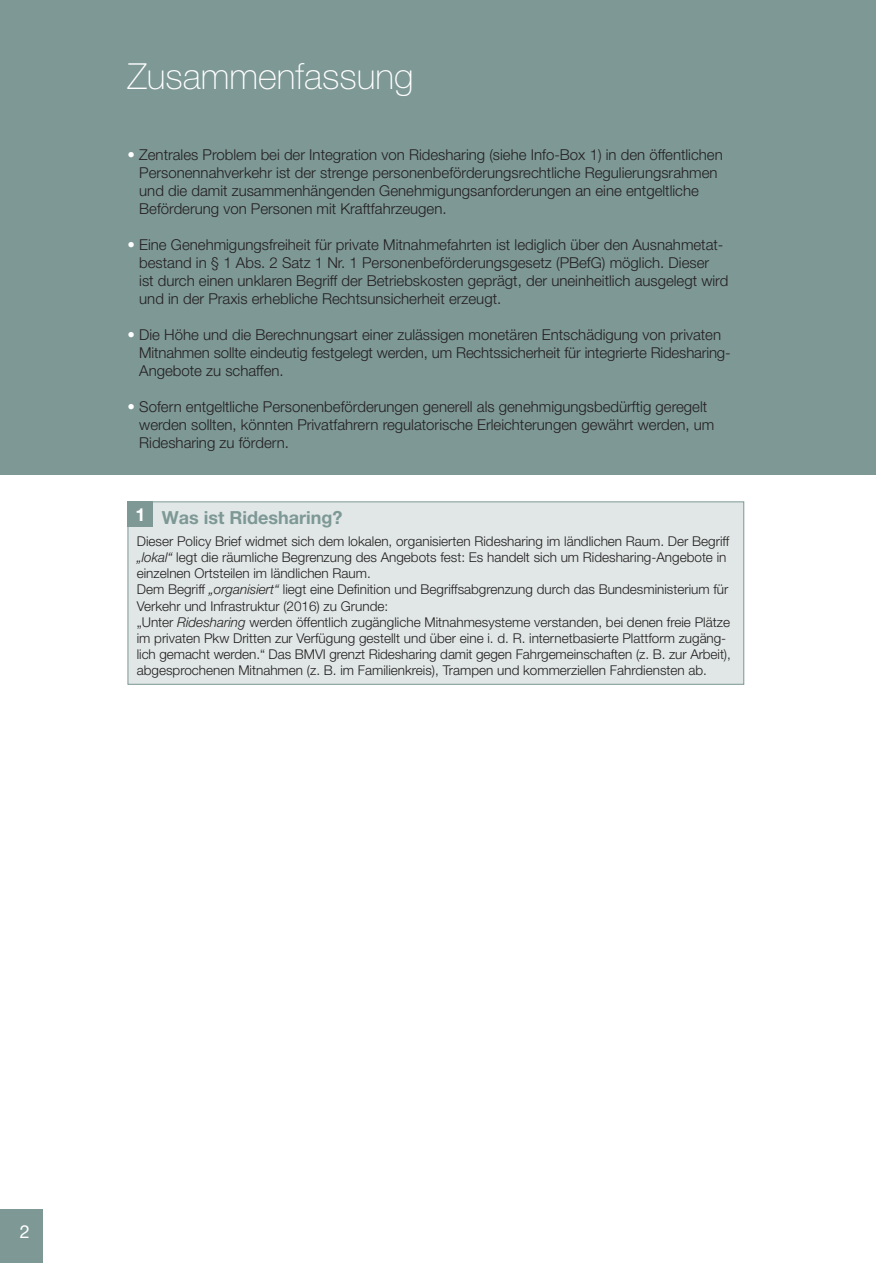
<style>
.page{position:relative;width:893px;height:1263px;background:#fff}
.page>*{position:absolute;margin:0;border:0;box-sizing:border-box;transform-origin:0 0}
.t1{font:100 36px "Helvetica Neue LT Pro";color:#fff}
.t2{font:700 18px "Helvetica Neue LT Pro";color:#7d9895}
.t3{font:18px "Helvetica Neue LT Pro";color:#fff}
.t4{font:700 18px "Helvetica Neue LT Pro";color:#fff}
.t5{font:300 15px/18px "Helvetica Neue LT Pro";color:#231f20}
.t6{font:300 13.5px/16.2px "Helvetica Neue LT Pro";color:#231f20}
.s1{color:#fff}
.s2{font-style:italic}
</style>
<div class="page">
<div style="left:0;top:0;width:876px;height:475px;background:#7d9895"></div>
<div style="left:0;top:1210px;width:43px;height:53px;background:#7d9895"></div>
<div style="left:128px;top:502px;width:616px;height:182px;background:#e0e7e6"></div>
<div style="left:128px;top:501px;width:616px;height:184px;border:1px solid #7d9895"></div>
<div style="left:128px;top:501px;width:25px;height:26px;background:#7d9895"></div>
<h1 class="t1" style="left:128px;top:56px;width:288px">Zusammenfassung</h1>
<p class="t5" style="left:139px;top:145px;width:585px;text-indent:-12px"><span class="s1">•</span> Zentrales Problem bei der Integration von Ridesharing (siehe Info-Box 1) in den öffentlichen Personennahverkehr ist der strenge personenbeförderungsrechtliche Regulierungsrahmen und die damit zusammenhängenden Genehmigungsanforderungen an eine entgeltliche Beförderung von Personen mit Kraftfahrzeugen.</p>
<p class="t5" style="left:139px;top:235px;width:591px;text-indent:-12px"><span class="s1">•</span> Eine Genehmigungsfreiheit für private Mitnahmefahrten ist lediglich über den Ausnahmetat&shy;bestand in § 1 Abs. 2 Satz 1 Nr. 1 Personenbeförderungsgesetz (PBefG) möglich. Dieser<br>ist durch einen unklaren Begriff der Betriebskosten geprägt, der uneinheitlich ausgelegt wird und in der Praxis erhebliche Rechtsunsicherheit erzeugt.</p>
<p class="t5" style="left:139px;top:325px;width:593px;text-indent:-12px"><span class="s1">•</span> Die Höhe und die Berechnungsart einer zulässigen monetären Entschädigung von privaten<br>Mitnahmen sollte eindeutig festgelegt werden, um Rechtssicherheit für integrierte Ridesharing-<br>Angebote zu schaffen.</p>
<p class="t5" style="left:139px;top:397px;width:577px;text-indent:-12px"><span class="s1">•</span> Sofern entgeltliche Personenbeförderungen generell als genehmigungsbedürftig geregelt werden sollten, könnten Privatfahrern regulatorische Erleichterungen gewährt werden, um<br>Ridesharing zu fördern.</p>
<p class="t4" style="left:135px;top:503px;width:12px">1</p>
<p class="t2" style="left:162px;top:506px;width:182px">Was ist Ridesharing?</p>
<p class="t6" style="left:137px;top:533px;width:595px">Dieser Policy Brief widmet sich dem lokalen, organisierten Ridesharing im ländlichen Raum. Der Begriff <span class="s2">„lokal“</span> legt die räumliche Begrenzung des Angebots fest: Es handelt sich um Ridesharing-Angebote in einzelnen Ortsteilen im ländlichen Raum.<br>Dem Begriff <span class="s2">„organisiert“</span> liegt eine Definition und Begriffsabgrenzung durch das Bundesministerium für Verkehr und Infrastruktur (2016) zu Grunde:<br>„Unter <span class="s2">Ridesharing</span> werden öffentlich zugängliche Mitnahmesysteme verstanden, bei denen freie Plätze im privaten Pkw Dritten zur Verfügung gestellt und über eine i. d. R. internetbasierte Plattform zugäng&shy;lich gemacht werden.“ Das BMVI grenzt Ridesharing damit gegen Fahrgemeinschaften (z. B. zur Arbeit), abgesprochenen Mitnahmen (z. B. im Familienkreis), Trampen und kommerziellen Fahrdiensten ab.</p>
<p class="t3" style="left:20px;top:1220px;width:12px">2</p>
</div>
